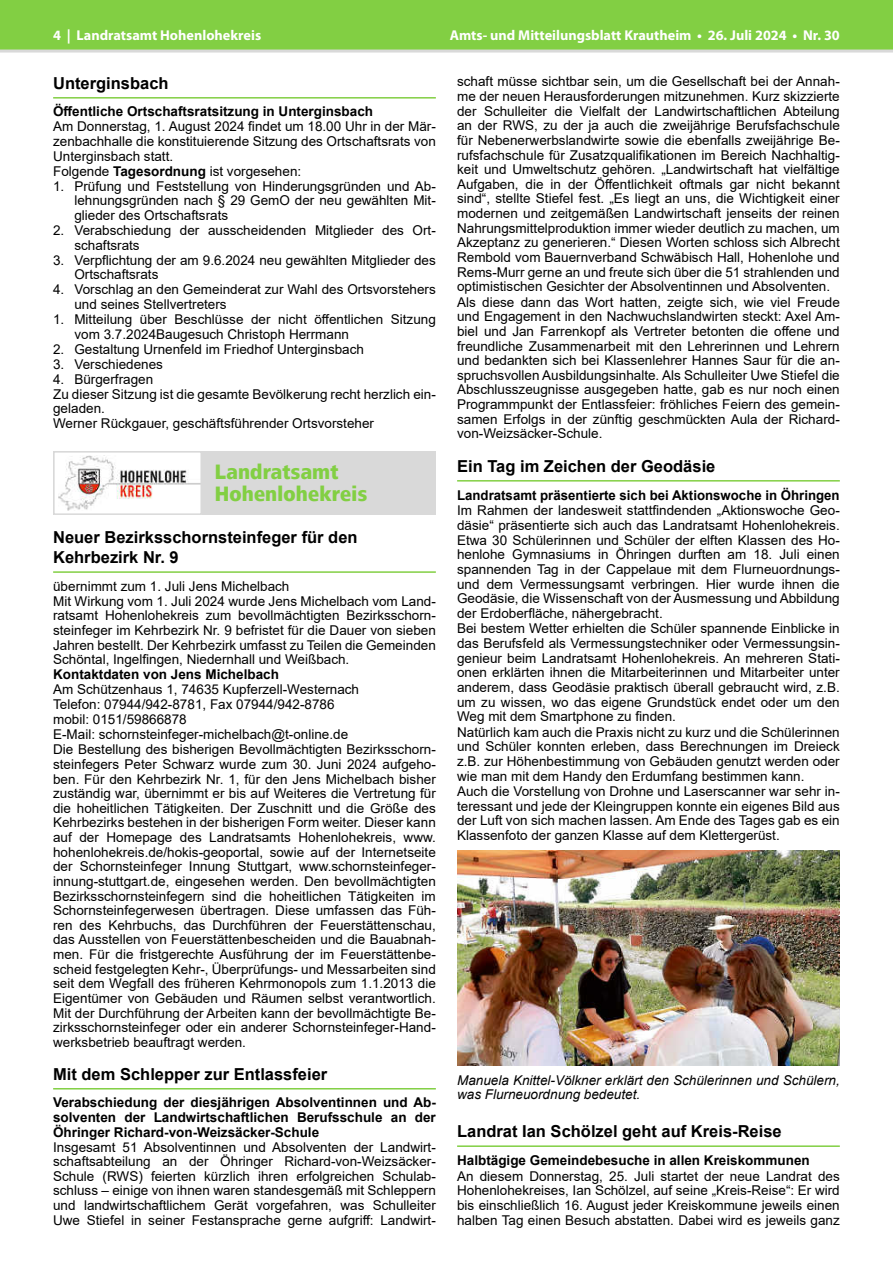
<style>
.page{position:relative;width:893px;height:1263px;background:#fff}
.page>*{position:absolute;margin:0;border:0;box-sizing:border-box;transform-origin:0 0}
.t1{font:800 21.45px/22.5px "Frutiger Next LT";letter-spacing:.01em;color:#82cf43;scale:.91 1}
.t2{font:700 16.5px/19.5px "Arial";color:#000}
.t3{font:700 14.25px "Myriad Pro";color:#fff}
.t4{font:13.5px/14.7px "Arial";color:#000}
.t5{font:700 13.5px/14.7px "Arial";color:#000;text-align:justify}
.t6{font:italic 13.5px/14.7px "Arial";color:#000}
.s1{font-weight:700}
</style>
<div class="page">
<div style="left:0;top:0;width:893px;height:51px;background:#82cf43"></div>
<hr style="left:0;top:50px;width:893px;height:3px;background:#d9d9d9">
<hr style="left:457px;top:480px;width:383px;height:2px;background:#82cf43">
<hr style="left:457px;top:1145px;width:383px;height:2px;background:#82cf43">
<img style="left:457px;top:851px;width:383px;height:215px">
<hr style="left:53px;top:97px;width:383px;height:2px;background:#82cf43">
<hr style="left:53px;top:571px;width:383px;height:2px;background:#82cf43">
<hr style="left:53px;top:1088px;width:383px;height:1px;background:#82cf43">
<div style="left:53px;top:451px;width:383px;height:64px;background:#d9d9d9"></div>
<div style="left:54px;top:452px;width:147px;height:62px;background:#fff"></div>
<img style="left:58px;top:456px;width:141px;height:54px">
<div style="left:53px;top:451px;width:149px;height:64px;border:2px solid #d9d9d9"></div>
<p class="t3" style="left:53px;top:26px;width:210px">4 | Landratsamt Hohenlohekreis</p>
<p class="t3" style="left:450px;top:26px;width:391px">Amts- und Mitteilungsblatt Krautheim • 26. Juli 2024 • Nr. 30</p>
<p class="t4" style="left:457px;top:74px;width:384px">schaft müsse sichtbar sein, um die Gesellschaft bei der Annah&shy;me der neuen Herausforderungen mitzunehmen. Kurz skizzierte der Schulleiter die Vielfalt der Landwirtschaftlichen Abteilung an der RWS, zu der ja auch die zweijährige Berufsfachschule für Nebenerwerbslandwirte sowie die ebenfalls zweijährige Be&shy;rufsfachschule für Zusatzqualifikationen im Bereich Nachhaltig&shy;keit und Umweltschutz gehören. „Landwirtschaft hat vielfältige Aufgaben, die in der Öffentlichkeit oftmals gar nicht bekannt sind“, stellte Stiefel fest. „Es liegt an uns, die Wichtigkeit einer modernen und zeitgemäßen Landwirtschaft jenseits der reinen Nahrungsmittelproduktion immer wieder deutlich zu machen, um Akzeptanz zu generieren.“ Diesen Worten schloss sich Albrecht Rembold vom Bauernverband Schwäbisch Hall, Hohenlohe und Rems-Murr gerne an und freute sich über die 51 strahlenden und optimistischen Gesichter der Absolventinnen und Absolventen.<br>Als diese dann das Wort hatten, zeigte sich, wie viel Freude und Engagement in den Nachwuchslandwirten steckt: Axel Am&shy;biel und Jan Farrenkopf als Vertreter betonten die offene und freundliche Zusammenarbeit mit den Lehrerinnen und Lehrern und bedankten sich bei Klassenlehrer Hannes Saur für die an&shy;spruchsvollen Ausbildungsinhalte. Als Schulleiter Uwe Stiefel die Abschlusszeugnisse ausgegeben hatte, gab es nur noch einen Programmpunkt der Entlassfeier: fröhliches Feiern des gemein&shy;samen Erfolgs in der zünftig geschmückten Aula der Richard&shy;von-Weizsäcker-Schule.</p>
<p class="t2" style="left:457px;top:456px;width:260px">Ein Tag im Zeichen der Geodäsie</p>
<p class="t5" style="left:457px;top:488px;width:384px">Landratsamt präsentierte sich bei Aktionswoche in Öhringen</p>
<p class="t4" style="left:457px;top:503px;width:384px">Im Rahmen der landesweit stattfindenden „Aktionswoche Geo&shy;däsie“ präsentierte sich auch das Landratsamt Hohenlohekreis.<br>Etwa 30 Schülerinnen und Schüler der elften Klassen des Ho&shy;henlohe Gymnasiums in Öhringen durften am 18. Juli einen spannenden Tag in der Cappelaue mit dem Flurneuordnungs&shy;und dem Vermessungsamt verbringen. Hier wurde ihnen die Geodäsie, die Wissenschaft von der Ausmessung und Abbildung der Erdoberfläche, nähergebracht.<br>Bei bestem Wetter erhielten die Schüler spannende Einblicke in das Berufsfeld als Vermessungstechniker oder Vermessungsin&shy;genieur beim Landratsamt Hohenlohekreis. An mehreren Stati&shy;onen erklärten ihnen die Mitarbeiterinnen und Mitarbeiter unter anderem, dass Geodäsie praktisch überall gebraucht wird, z.B. um zu wissen, wo das eigene Grundstück endet oder um den Weg mit dem Smartphone zu finden.<br>Natürlich kam auch die Praxis nicht zu kurz und die Schülerinnen und Schüler konnten erleben, dass Berechnungen im Dreieck z.B. zur Höhenbestimmung von Gebäuden genutzt werden oder wie man mit dem Handy den Erdumfang bestimmen kann.<br>Auch die Vorstellung von Drohne und Laserscanner war sehr in&shy;teressant und jede der Kleingruppen konnte ein eigenes Bild aus der Luft von sich machen lassen. Am Ende des Tages gab es ein Klassenfoto der ganzen Klasse auf dem Klettergerüst.</p>
<p class="t2" style="left:53px;top:73px;width:117px">Unterginsbach</p>
<p class="t5" style="left:53px;top:104px;width:321px">Öffentliche Ortschaftsratsitzung in Unterginsbach</p>
<p class="t4" style="left:53px;top:119px;width:384px">Am Donnerstag, 1. August 2024 findet um 18.00 Uhr in der Mär&shy;zenbachhalle die konstituierende Sitzung des Ortschaftsrats von Unterginsbach statt.<br>Folgende <span class="s1">Tagesordnung</span> ist vorgesehen:</p>
<p class="t4" style="left:74px;top:179px;width:363px;text-align:justify;text-indent:-21px">1. Prüfung und Feststellung von Hinderungsgründen und Ab&shy;lehnungsgründen nach § 29 GemO der neu gewählten Mit&shy;glieder des Ortschaftsrats</p>
<p class="t4" style="left:74px;top:223px;width:363px;text-indent:-21px">2. Verabschiedung der ausscheidenden Mitglieder des Ort&shy;schaftsrats</p>
<p class="t4" style="left:74px;top:252px;width:363px;text-indent:-21px">3. Verpflichtung der am 9.6.2024 neu gewählten Mitglieder des<br>Ortschaftsrats</p>
<p class="t4" style="left:74px;top:282px;width:363px;text-indent:-21px">4. Vorschlag an den Gemeinderat zur Wahl des Ortsvorstehers und seines Stellvertreters</p>
<p class="t4" style="left:74px;top:312px;width:363px;text-indent:-21px">1. Mitteilung über Beschlüsse der nicht öffentlichen Sitzung vom 3.7.2024Baugesuch Christoph Herrmann</p>
<p class="t4" style="left:53px;top:341px;width:312px">2. Gestaltung Urnenfeld im Friedhof Unterginsbach</p>
<p class="t4" style="left:53px;top:356px;width:111px">3. Verschiedenes</p>
<p class="t4" style="left:53px;top:371px;width:384px">4. Bürgerfragen<br>Zu dieser Sitzung ist die gesamte Bevölkerung recht herzlich ein&shy;geladen.<br>Werner Rückgauer, geschäftsführender Ortsvorsteher</p>
<h1 class="t1" style="left:215px;top:460px;width:169px">Landratsamt<br>Hohenlohekreis</h1>
<p class="t2" style="left:53px;top:528px;width:306px">Neuer Bezirksschornsteinfeger für den<br>Kehrbezirk Nr. 9</p>
<p class="t4" style="left:53px;top:578px;width:384px">übernimmt zum 1. Juli Jens Michelbach<br>Mit Wirkung vom 1. Juli 2024 wurde Jens Michelbach vom Land&shy;ratsamt Hohenlohekreis zum bevollmächtigten Bezirksschorn&shy;steinfeger im Kehrbezirk Nr. 9 befristet für die Dauer von sieben Jahren bestellt. Der Kehrbezirk umfasst zu Teilen die Gemeinden Schöntal, Ingelfingen, Niedernhall und Weißbach.</p>
<p class="t5" style="left:53px;top:667px;width:227px">Kontaktdaten von Jens Michelbach</p>
<p class="t4" style="left:53px;top:682px;width:384px">Am Schützenhaus 1, 74635 Kupferzell-Westernach<br>Telefon: 07944/942-8781, Fax 07944/942-8786<br>mobil: 0151/59866878<br>E-Mail: schornsteinfeger-michelbach@t-online.de<br>Die Bestellung des bisherigen Bevollmächtigten Bezirksschorn&shy;steinfegers Peter Schwarz wurde zum 30. Juni 2024 aufgeho&shy;ben. Für den Kehrbezirk Nr. 1, für den Jens Michelbach bisher zuständig war, übernimmt er bis auf Weiteres die Vertretung für die hoheitlichen Tätigkeiten. Der Zuschnitt und die Größe des Kehrbezirks bestehen in der bisherigen Form weiter. Dieser kann auf der Homepage des Landratsamts Hohenlohekreis, www. hohenlohekreis.de/hokis-geoportal, sowie auf der Internetseite der Schornsteinfeger Innung Stuttgart, www.schornsteinfeger&shy;innung-stuttgart.de, eingesehen werden. Den bevollmächtigten Bezirksschornsteinfegern sind die hoheitlichen Tätigkeiten im Schornsteinfegerwesen übertragen. Diese umfassen das Füh&shy;ren des Kehrbuchs, das Durchführen der Feuerstättenschau, das Ausstellen von Feuerstättenbescheiden und die Bauabnah&shy;men. Für die fristgerechte Ausführung der im Feuerstättenbe&shy;scheid festgelegten Kehr-, Überprüfungs- und Messarbeiten sind seit dem Wegfall des früheren Kehrmonopols zum 1.1.2013 die Eigentümer von Gebäuden und Räumen selbst verantwortlich.<br>Mit der Durchführung der Arbeiten kann der bevollmächtigte Be&shy;zirksschornsteinfeger oder ein anderer Schornsteinfeger-Hand&shy;werksbetrieb beauftragt werden.</p>
<p class="t2" style="left:53px;top:1064px;width:276px">Mit dem Schlepper zur Entlassfeier</p>
<p class="t5" style="left:53px;top:1095px;width:384px">Verabschiedung der diesjährigen Absolventinnen und Ab&shy;solventen der Landwirtschaftlichen Berufsschule an der Öhringer Richard-von-Weizsäcker-Schule</p>
<p class="t4" style="left:53px;top:1139px;width:384px;text-align:justify">Insgesamt 51 Absolventinnen und Absolventen der Landwirt&shy;schaftsabteilung an der Öhringer Richard-von-Weizsäcker-Schule (RWS) feierten kürzlich ihren erfolgreichen Schulab&shy;schluss – einige von ihnen waren standesgemäß mit Schleppern und landwirtschaftlichem Gerät vorgefahren, was Schulleiter Uwe Stiefel in seiner Festansprache gerne aufgriff: Landwirt-</p>
<p class="t6" style="left:457px;top:1073px;width:384px">Manuela Knittel-Völkner erklärt den Schülerinnen und Schülern, was Flurneuordnung bedeutet.</p>
<p class="t2" style="left:457px;top:1121px;width:326px">Landrat Ian Schölzel geht auf Kreis-Reise</p>
<p class="t5" style="left:457px;top:1153px;width:354px">Halbtägige Gemeindebesuche in allen Kreiskommunen</p>
<p class="t4" style="left:457px;top:1169px;width:384px;text-align:justify">An diesem Donnerstag, 25. Juli startet der neue Landrat des Hohenlohekreises, Ian Schölzel, auf seine „Kreis-Reise“: Er wird bis einschließlich 16. August jeder Kreiskommune jeweils einen halben Tag einen Besuch abstatten. Dabei wird es jeweils ganz</p>
</div>
